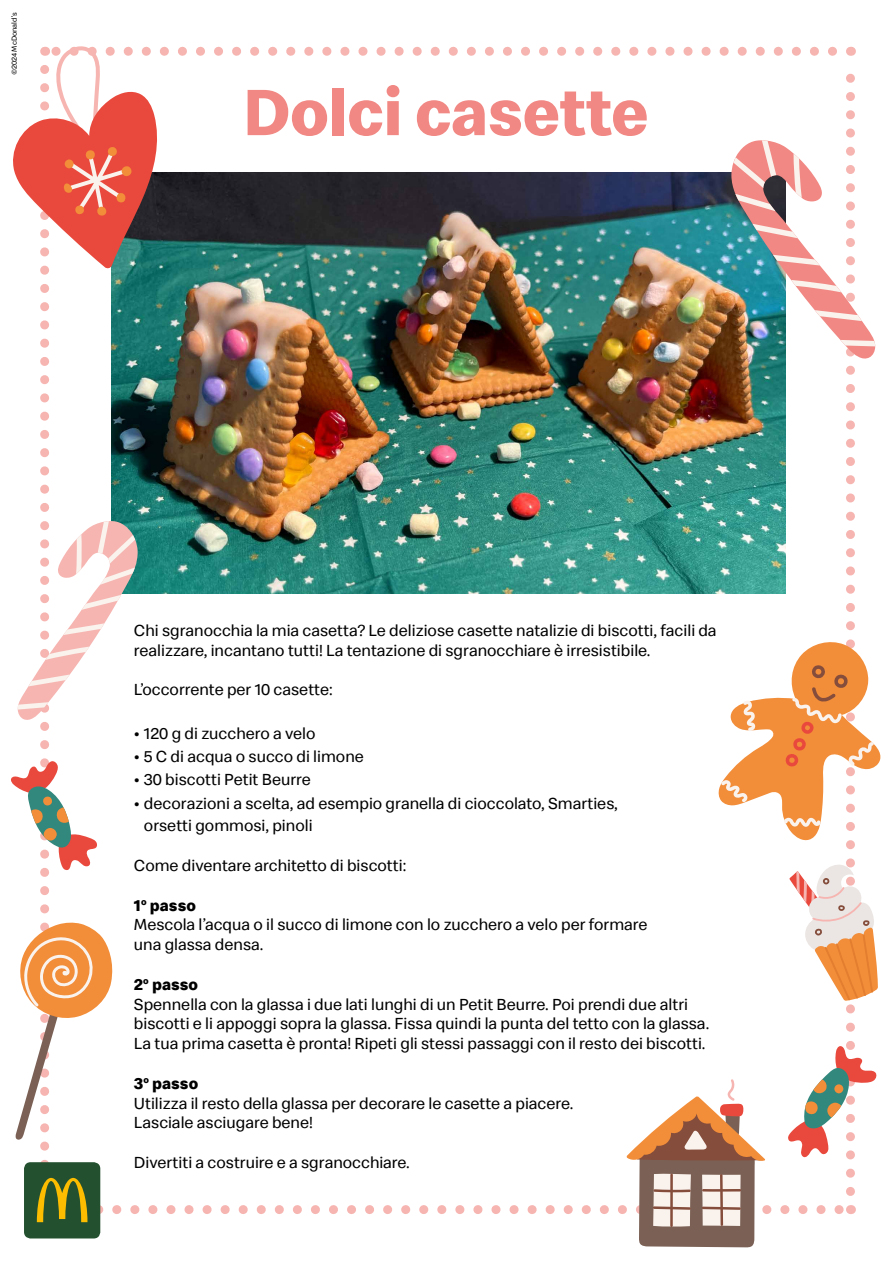
<style>
.page{position:relative;width:893px;height:1263px;background:#fff}
.page>*{position:absolute;margin:0;border:0;box-sizing:border-box;transform-origin:0 0}
.t1{font:700 67.5px "Speedee";letter-spacing:-.01em;color:#f18883}
.t2{font:16.5px/19.8px "Speedee";color:#000}
.t3{font:7.5px "Speedee";color:#000}
.s1{font-size:19.5px}
.s2{font-weight:700}
</style>
<div class="page">
<img style="left:11px;top:46px;width:870px;height:1201px">
<p class="t3" style="left:10px;top:75px;width:64px;rotate:-90deg">©2024 McDonald’s</p>
<h1 class="t1" style="left:243px;top:70px;width:407px">Dolci casette</h1>
<p class="t2" style="left:134px;top:621px;width:584px">Chi sgranocchia la mia casetta? Le deliziose casette natalizie di biscotti, facili da realizzare, incantano tutti! La tentazione di sgranocchiare è irresistibile.</p>
<p class="t2" style="left:134px;top:680px;width:200px">L’occorrente per 10 casette:</p>
<p class="t2" style="left:134px;top:723px;width:183px"><span class="s1">•</span> 120 g di zucchero a velo</p>
<p class="t2" style="left:134px;top:747px;width:231px"><span class="s1">•</span> 5 C di acqua o succo di limone</p>
<p class="t2" style="left:134px;top:770px;width:178px"><span class="s1">•</span> 30 biscotti Petit Beurre</p>
<p class="t2" style="left:144px;top:792px;width:475px;line-height:22.5px;text-indent:-10px"><span class="s1">•</span> decorazioni a scelta, ad esempio granella di cioccolato, Smarties, orsetti gommosi, pinoli</p>
<p class="t2" style="left:134px;top:855px;width:274px">Come diventare architetto di biscotti:</p>
<p class="t2" style="left:134px;top:895px;width:515px"><span class="s2">1</span><sup>o</sup> <span class="s2">passo<br></span>Mescola l’acqua o il succo di limone con lo zucchero a velo per formare una glassa densa.</p>
<p class="t2" style="left:134px;top:974px;width:577px"><span class="s2">2</span><sup>o</sup> <span class="s2">passo<br></span>Spennella con la glassa i due lati lunghi di un Petit Beurre. Poi prendi due altri biscotti e li appoggi sopra la glassa. Fissa quindi la punta del tetto con la glassa.<br>La tua prima casetta è pronta! Ripeti gli stessi passaggi con il resto dei biscotti.</p>
<p class="t2" style="left:134px;top:1073px;width:441px"><span class="s2">3</span><sup>o</sup> <span class="s2">passo<br></span>Utilizza il resto della glassa per decorare le casette a piacere.<br>Lasciale asciugare bene!</p>
<p class="t2" style="left:134px;top:1152px;width:277px">Divertiti a costruire e a sgranocchiare.</p>
</div>
